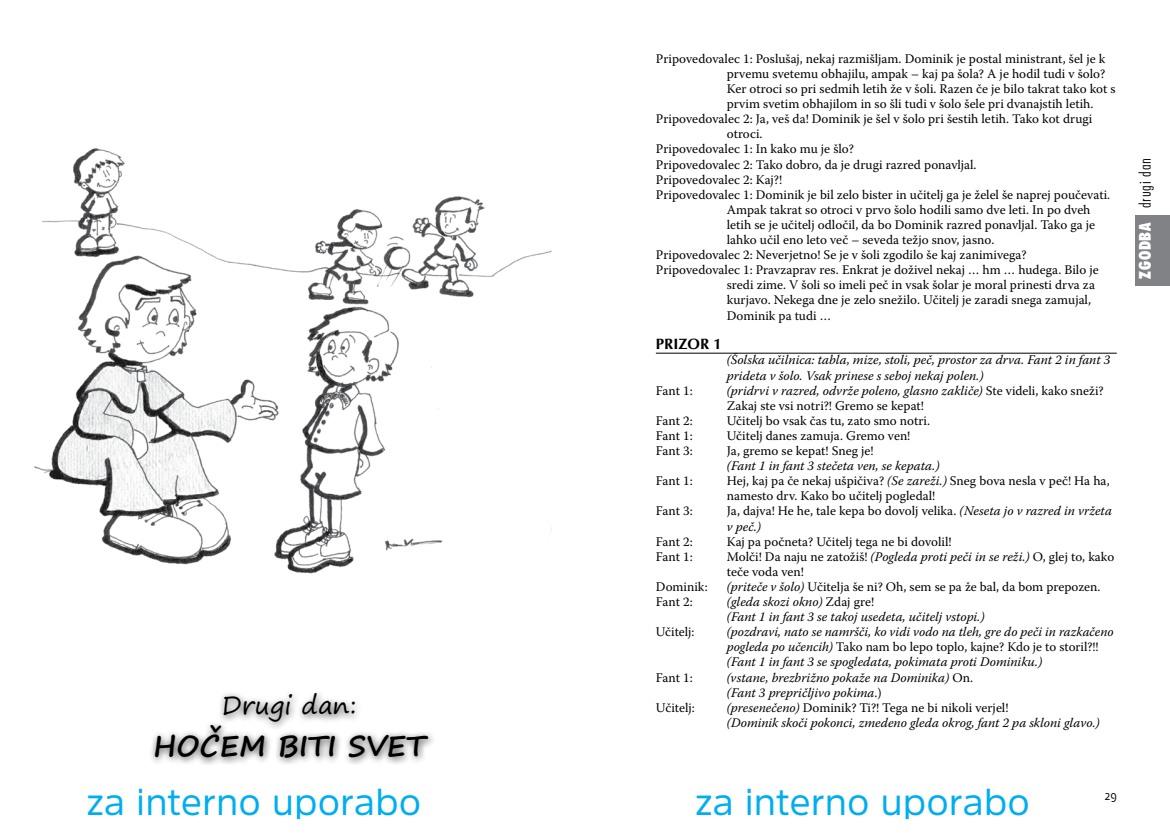
<style>
.page{position:relative;width:1170px;height:833px;background:#fff}
.page>*{position:absolute;margin:0;border:0;box-sizing:border-box;transform-origin:0 0}
.t1{font:37.5px "Amsi Pro";color:#00aeef}
.t2{font:700 28.75px "Segoe Print";color:#000}
.t3{font:25px "Segoe Print";color:#000}
.t4{font:16.25px "Futura Lt Cn BT Light Condensed";letter-spacing:.05em;color:#000}
.t5{font:900 condensed 16.25px "Futura X Blk Cn BT Extra";letter-spacing:.05em;color:#fff}
.t6{font:700 15px "Optima CE";color:#000}
.t7{font:13.12px/15.1px "Warnock Pro";color:#000}
.t8{font:italic 13.12px/15.1px "Warnock Pro";color:#000}
.t9{font:12.5px "Fedra Sans Pro";color:#000;scale:.9 1}
.s1{font-style:italic}
.s2{font-style:normal}
</style>
<div class="page">
<div style="left:1135px;top:215px;width:34px;height:71px;background:#808285"></div>
<hr style="left:655px;top:353px;width:461px;height:1px;background:#000">
<img style="left:34px;top:148px;width:518px;height:426px">
<div style="left:148px;top:689px;width:288px;height:78px;background:#000;opacity:.75"></div>
<h3 class="t3" style="left:222px;top:683px;width:136px">Drugi dan:</h3>
<h2 class="t2" style="left:153px;top:719px;width:274px">HOČEM BITI SVET</h2>
<p class="t7" style="left:655px;top:51px;width:451px">Pripovedovalec 1: Poslušaj, nekaj razmišljam. Dominik je postal ministrant, šel je k</p>
<p class="t7" style="left:726px;top:66px;width:380px">prvemu svetemu obhajilu, ampak – kaj pa šola? A je hodil tudi v šolo?</p>
<p class="t7" style="left:726px;top:81px;width:390px">Ker otroci so pri sedmih letih že v šoli. Razen če je bilo takrat tako kot s</p>
<p class="t7" style="left:726px;top:96px;width:368px">prvim svetim obhajilom in so šli tudi v šolo šele pri dvanajstih letih.</p>
<p class="t7" style="left:655px;top:111px;width:438px">Pripovedovalec 2: Ja, veš da! Dominik je šel v šolo pri šestih letih. Tako kot drugi</p>
<p class="t7" style="left:726px;top:126px;width:37px">otroci.</p>
<p class="t7" style="left:655px;top:141px;width:199px">Pripovedovalec 1: In kako mu je šlo?</p>
<p class="t7" style="left:655px;top:156px;width:322px">Pripovedovalec 2: Tako dobro, da je drugi razred ponavljal.</p>
<p class="t7" style="left:655px;top:171px;width:128px">Pripovedovalec 2: Kaj?!</p>
<p class="t7" style="left:655px;top:187px;width:456px">Pripovedovalec 1: Dominik je bil zelo bister in učitelj ga je želel še naprej poučevati.</p>
<p class="t7" style="left:726px;top:202px;width:365px">Ampak takrat so otroci v prvo šolo hodili samo dve leti. In po dveh</p>
<p class="t7" style="left:726px;top:217px;width:370px">letih se je učitelj odločil, da bo Dominik razred ponavljal. Tako ga je</p>
<p class="t7" style="left:726px;top:232px;width:269px">lahko učil eno leto več – seveda težjo snov, jasno.</p>
<p class="t7" style="left:655px;top:247px;width:372px">Pripovedovalec 2: Neverjetno! Se je v šoli zgodilo še kaj zanimivega?</p>
<p class="t7" style="left:655px;top:262px;width:444px">Pripovedovalec 1: Pravzaprav res. Enkrat je doživel nekaj … hm … hudega. Bilo je</p>
<p class="t7" style="left:726px;top:277px;width:369px">sredi zime. V šoli so imeli peč in vsak šolar je moral prinesti drva za</p>
<p class="t7" style="left:726px;top:292px;width:366px">kurjavo. Nekega dne je zelo snežilo. Učitelj je zaradi snega zamujal,</p>
<p class="t7" style="left:726px;top:307px;width:106px">Dominik pa tudi …</p>
<p class="t6" style="left:655px;top:335px;width:67px">PRIZOR 1</p>
<p class="t8" style="left:726px;top:352px;width:385px">(Šolska učilnica: tabla, mize, stoli, peč, prostor za drva. Fant 2 in fant 3 prideta v šolo. Vsak prinese s seboj nekaj polen.)</p>
<p class="t7" style="left:655px;top:382px;width:38px">Fant 1:</p>
<p class="t7" style="left:726px;top:382px;width:378px"><span class="s1">(pridrvi v razred, odvrže poleno, glasno zakliče)</span> Ste videli, kako sneži?<br>Zakaj ste vsi notri?! Gremo se kepat!</p>
<p class="t7" style="left:655px;top:413px;width:38px">Fant 2:</p>
<p class="t7" style="left:726px;top:413px;width:205px">Učitelj bo vsak čas tu, zato smo notri.</p>
<p class="t7" style="left:655px;top:428px;width:38px">Fant 1:</p>
<p class="t7" style="left:726px;top:428px;width:185px">Učitelj danes zamuja. Gremo ven!</p>
<p class="t7" style="left:655px;top:443px;width:38px">Fant 3:</p>
<p class="t7" style="left:726px;top:443px;width:148px">Ja, gremo se kepat! Sneg je!</p>
<p class="t8" style="left:726px;top:458px;width:214px">(Fant 1 in fant 3 stečeta ven, se kepata.)</p>
<p class="t7" style="left:655px;top:473px;width:38px">Fant 1:</p>
<p class="t7" style="left:726px;top:473px;width:384px">Hej, kaj pa če nekaj ušpičiva? <span class="s1">(Se zareži.)</span> Sneg bova nesla v peč! Ha ha, namesto drv. Kako bo učitelj pogledal!</p>
<p class="t7" style="left:655px;top:503px;width:38px">Fant 3:</p>
<p class="t7" style="left:726px;top:503px;width:387px">Ja, dajva! He he, tale kepa bo dovolj velika. <span class="s1">(Neseta jo v razred in vržeta v peč.)</span></p>
<p class="t7" style="left:655px;top:533px;width:38px">Fant 2:</p>
<p class="t7" style="left:726px;top:533px;width:226px">Kaj pa počneta? Učitelj tega ne bi dovolil!</p>
<p class="t7" style="left:655px;top:548px;width:38px">Fant 1:</p>
<p class="t7" style="left:726px;top:548px;width:389px">Molči! Da naju ne zatožiš! <span class="s1">(Pogleda proti peči in se reži.)</span> O, glej to, kako teče voda ven!</p>
<p class="t7" style="left:655px;top:579px;width:53px">Dominik:</p>
<p class="t7" style="left:726px;top:579px;width:375px"><span class="s1">(priteče v šolo)</span> Učitelja še ni? Oh, sem se pa že bal, da bom prepozen.</p>
<p class="t7" style="left:655px;top:594px;width:38px">Fant 2:</p>
<p class="t8" style="left:726px;top:594px;width:259px">(gleda skozi okno) <span class="s2">Zdaj gre!<br></span>(Fant 1 in fant 3 se takoj usedeta, učitelj vstopi.)</p>
<p class="t7" style="left:655px;top:624px;width:40px">Učitelj:</p>
<p class="t8" style="left:726px;top:624px;width:388px">(pozdravi, nato se namršči, ko vidi vodo na tleh, gre do peči in razkačeno pogleda po učencih) <span class="s2">Tako nam bo lepo toplo, kajne? Kdo je to storil?!! </span>(Fant 1 in fant 3 se spogledata, pokimata proti Dominiku.)</p>
<p class="t7" style="left:655px;top:669px;width:38px">Fant 1:</p>
<p class="t8" style="left:726px;top:669px;width:248px">(vstane, brezbrižno pokaže na Dominika) <span class="s2">On. </span>(Fant 3 prepričljivo pokima<span class="s2">.)</span></p>
<p class="t7" style="left:655px;top:699px;width:40px">Učitelj:</p>
<p class="t8" style="left:726px;top:699px;width:374px">(presenečeno) <span class="s2">Dominik? Ti?! Tega ne bi nikoli verjel!<br></span>(Dominik skoči pokonci, zmedeno gleda okrog, fant 2 pa skloni glavo.)</p>
<h1 class="t1" style="left:86px;top:775px;width:336px">za interno uporabo</h1>
<h1 class="t1" style="left:694px;top:775px;width:336px">za interno uporabo</h1>
<p class="t9" style="left:1104px;top:788px;width:15px">29</p>
<p class="t4" style="left:1134px;top:208px;width:52px;rotate:-90deg">drugi dan</p>
<p class="t5" style="left:1135px;top:279px;width:58px;rotate:-90deg">ZGODBA</p>
</div>
